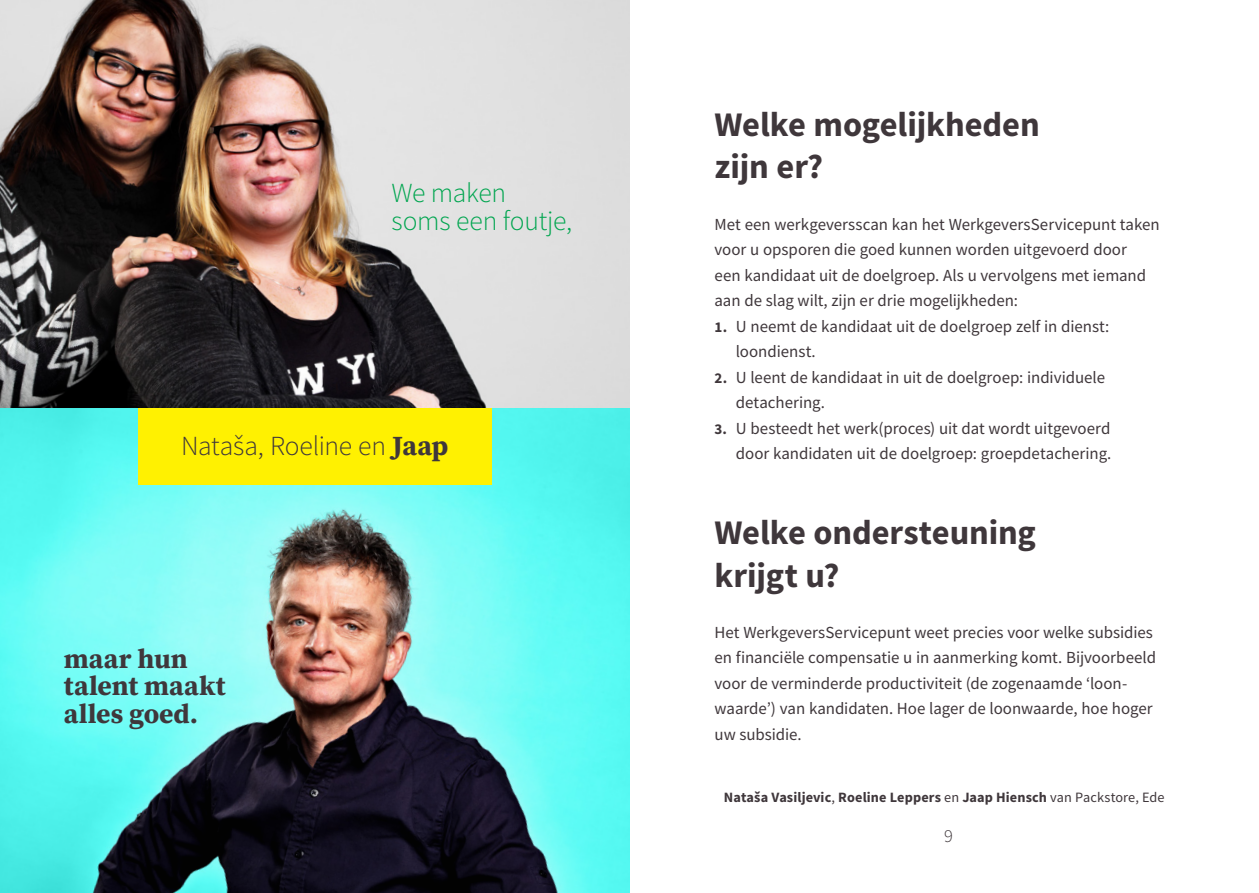
<style>
.page{position:relative;width:1259px;height:893px;background:#fff}
.page>*{position:absolute;margin:0;border:0;box-sizing:border-box;transform-origin:0 0}
.KOPPEN___SHIFT{font:700 34.5px/42.5px "Source Sans Pro";letter-spacing:-.005em;color:#3f373b}
.t1{font:700 27.6px "Source Serif Pro";color:#3f373b}
.t2{font:300 27.6px/27.6px "Source Sans Pro";letter-spacing:-.01em;color:#00a54f}
.t3{font:300 27.6px "Source Sans Pro";letter-spacing:-.005em;color:#3f373b}
.ooo_PAGCIJFERS{font:300 18.3px "Source Sans Pro";color:#3f373b}
.ooo_PLAT{font:16.8px/25.5px "Source Sans Pro";color:#3f373b}
.MODELLEN{font:700 14.25px "Source Sans Pro";letter-spacing:.01em;color:#3f373b}
.s1{font-family:"Source Serif Pro";font-weight:700}
.s2{font-weight:700;font-size:15px}
.s3{font-weight:400}
</style>
<div class="page">
<img style="left:0;top:0;width:629px;height:893px">
<div style="left:138px;top:408px;width:353px;height:77px;background:#fff101"></div>
<p class="t2" style="left:391px;top:179px;width:182px">We maken soms een foutje,</p>
<p class="t3" style="left:181px;top:429px;width:269px">Nataša, Roeline en <span class="s1">Jaap</span></p>
<p class="t1" style="left:64px;top:643px;width:126px">maar hun</p>
<p class="t1" style="left:64px;top:670px;width:163px">talent maakt</p>
<p class="t1" style="left:64px;top:698px;width:136px">alles goed.</p>
<p class="KOPPEN___SHIFT" style="left:714px;top:103px;width:327px">Welke mogelijkheden zijn er?</p>
<p class="ooo_PLAT" style="left:714px;top:211px;width:447px">Met een werkgeversscan kan het WerkgeversServicepunt taken voor u opsporen die goed kunnen worden uitgevoerd door<br>een kandidaat uit de doelgroep. Als u vervolgens met iemand aan de slag wilt, zijn er drie mogelijkheden:</p>
<p class="ooo_PLAT" style="left:736px;top:313px;width:375px;text-indent:-21px"><span class="s2">1.</span> U neemt de kandidaat uit de doelgroep zelf in dienst: loondienst.</p>
<p class="ooo_PLAT" style="left:736px;top:364px;width:371px;text-indent:-21px"><span class="s2">2.</span> U leent de kandidaat in uit de doelgroep: individuele detachering.</p>
<p class="ooo_PLAT" style="left:714px;top:415px;width:398px;text-align:right"><span class="s2">3.</span> U besteedt het werk(proces) uit dat wordt uitgevoerd door kandidaten uit de doelgroep: groepdetachering.</p>
<p class="KOPPEN___SHIFT" style="left:714px;top:511px;width:323px">Welke ondersteuning krijgt u?</p>
<p class="ooo_PLAT" style="left:714px;top:619px;width:443px">Het WerkgeversServicepunt weet precies voor welke subsidies en financiële compensatie u in aanmerking komt. Bijvoorbeeld voor de verminderde productiviteit (de zogenaamde ‘loon&shy;waarde’) van kandidaten. Hoe lager de loonwaarde, hoe hoger uw subsidie.</p>
<p class="MODELLEN" style="left:724px;top:787px;width:442px">Nataša Vasiljevic<span class="s3">,</span> Roeline Leppers <span class="s3">en</span> Jaap Hiensch <span class="s3">van Packstore, Ede</span></p>
<p class="ooo_PAGCIJFERS" style="left:944px;top:825px;width:10px">9</p>
</div>
